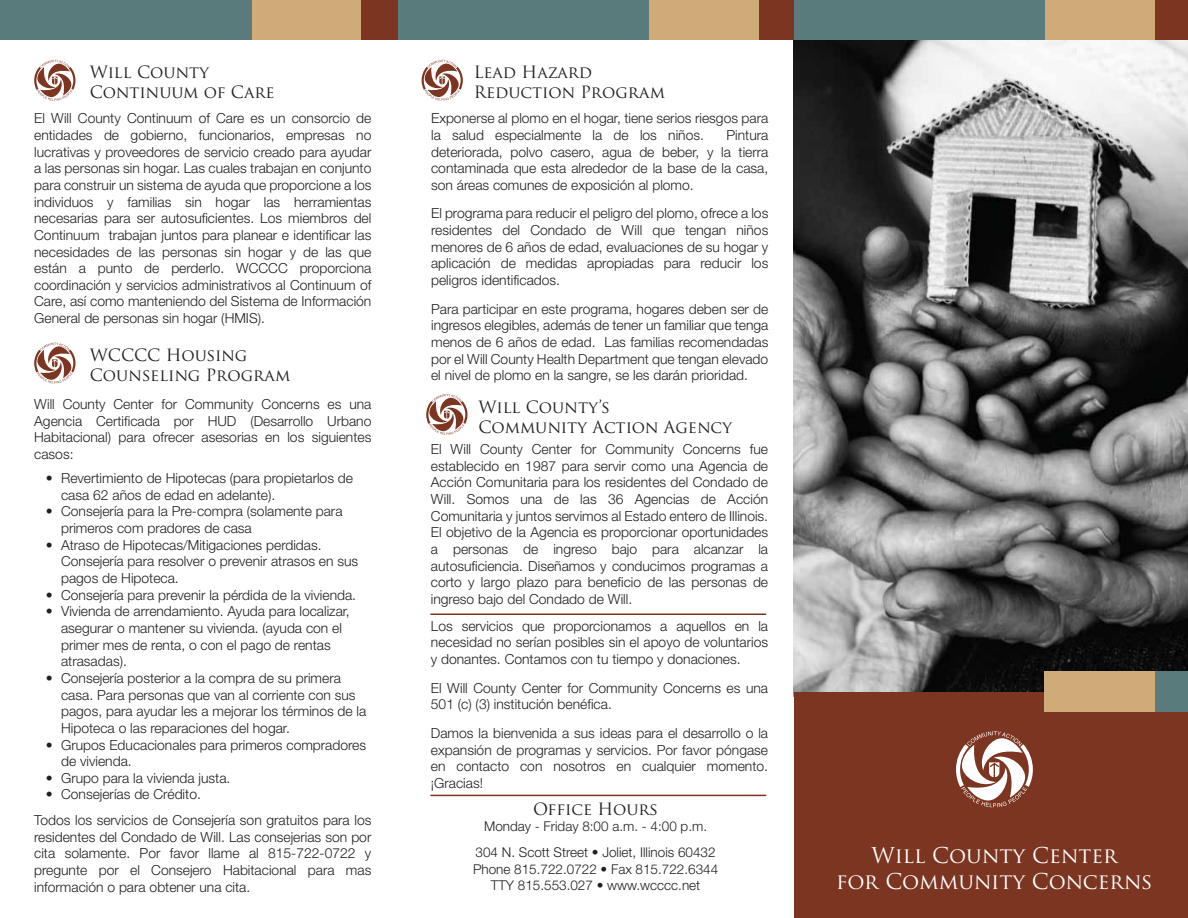
<style>
.page{position:relative;width:1188px;height:918px;background:#fff}
.page>*{position:absolute;margin:0;border:0;box-sizing:border-box;transform-origin:0 0}
.t1{font:21.3px/25.5px "Trajan Pro";color:#fff;text-align:center}
.t2{font:16.5px/19.8px "Trajan Pro";color:#231f20}
.t3{font:300 13.8px/16.6px "Helvetica Neue";color:#231f20;text-align:justify}
.t4{font:300 13.5px/26.7px "Helvetica Neue";color:#231f20;text-align:center}
</style>
<div class="page">
<img style="left:794px;top:40px;width:394px;height:653px">
<svg style="left:426px;top:394px;width:41px;height:41px"></svg>
<svg style="left:34px;top:60px;width:41px;height:41px"></svg>
<svg style="left:34px;top:343px;width:41px;height:40px"></svg>
<div style="left:794px;top:693px;width:394px;height:225px;background:#7c3520"></div>
<div style="left:1044px;top:0;width:111px;height:40px;background:#cfab7a"></div>
<div style="left:793px;top:0;width:251px;height:40px;background:#597b7c"></div>
<div style="left:1155px;top:0;width:33px;height:40px;background:#7c3520"></div>
<div style="left:1044px;top:671px;width:111px;height:41px;background:#cfab7a"></div>
<div style="left:1155px;top:671px;width:33px;height:41px;background:#597b7c"></div>
<div style="left:648px;top:0;width:111px;height:40px;background:#cfab7a"></div>
<div style="left:397px;top:0;width:251px;height:40px;background:#597b7c"></div>
<div style="left:759px;top:0;width:35px;height:40px;background:#7c3520"></div>
<div style="left:251px;top:0;width:111px;height:40px;background:#cfab7a"></div>
<div style="left:0;top:0;width:251px;height:40px;background:#597b7c"></div>
<div style="left:362px;top:0;width:36px;height:40px;background:#7c3520"></div>
<svg style="left:956px;top:731px;width:77px;height:76px"></svg>
<svg style="left:422px;top:60px;width:41px;height:41px"></svg>
<hr style="left:430px;top:613px;width:336px;height:2px;background:#7c3520">
<hr style="left:430px;top:795px;width:336px;height:1px;background:#7c3520">
<p class="t2" style="left:90px;top:62px;width:186px">Will County<br>Continuum of Care</p>
<p class="t3" style="left:34px;top:110px;width:339px">El Will County Continuum of Care es un consorcio de entidades de gobierno, funcionarios, empresas no lucrativas y proveedores de servicio creado para ayudar a las personas sin hogar. Las cuales trabajan en conjunto para construir un sistema de ayuda que proporcione a los individuos y familias sin hogar las herramientas necesarias para ser autosuficientes. Los miembros del Continuum trabajan juntos para planear e identificar las necesidades de las personas sin hogar y de las que están a punto de perderlo. WCCCC proporciona coordinación y servicios administrativos al Continuum of Care, así como manteniendo del Sistema de Información General de personas sin hogar (HMIS).</p>
<p class="t2" style="left:90px;top:345px;width:202px">WCCCC Housing<br>Counseling Program</p>
<p class="t3" style="left:34px;top:395px;width:339px">Will County Center for Community Concerns es una Agencia Certificada por HUD (Desarrollo Urbano Habitacional) para ofrecer asesorias en los siguientes casos:</p>
<p class="t3" style="left:61px;top:470px;width:293px;text-indent:-15px">• Revertimiento de Hipotecas (para propietarlos de casa 62 años de edad en adelante).</p>
<p class="t3" style="left:61px;top:503px;width:283px;text-indent:-15px">• Consejería para la Pre-compra (solamente para primeros com pradores de casa</p>
<p class="t3" style="left:61px;top:536px;width:299px;text-align:left;text-indent:-15px">• Atraso de Hipotecas/Mitigaciones perdidas.<br>Consejería para resolver o prevenir atrasos en sus pagos de Hipoteca.</p>
<p class="t3" style="left:46px;top:586px;width:312px">• Consejería para prevenir la pérdida de la vivienda.</p>
<p class="t3" style="left:61px;top:603px;width:290px;text-align:left;text-indent:-15px">• Vivienda de arrendamiento. Ayuda para localizar, asegurar o mantener su vivienda. (ayuda con el primer mes de renta, o con el pago de rentas atrasadas).</p>
<p class="t3" style="left:61px;top:669px;width:307px;text-align:left;text-indent:-15px">• Consejería posterior a la compra de su primera casa. Para personas que van al corriente con sus pagos, para ayudar les a mejorar los términos de la Hipoteca o las reparaciones del hogar.</p>
<p class="t3" style="left:61px;top:736px;width:307px;text-indent:-15px">• Grupos Educacionales para primeros compradores de vivienda.</p>
<p class="t3" style="left:46px;top:769px;width:186px">• Grupo para la vivienda justa.</p>
<p class="t3" style="left:34px;top:781px;width:339px;line-height:25.7px;text-indent:12px">• Consejerías de Crédito.<br>Todos los servicios de Consejería son gratuitos para los</p>
<p class="t3" style="left:34px;top:828px;width:339px">residentes del Condado de Will. Las consejerias son por cita solamente. Por favor llame al 815-722-0722 y pregunte por el Consejero Habitacional para mas información o para obtener una cita.</p>
<p class="t2" style="left:474px;top:62px;width:193px">Lead Hazard<br>Reduction Program</p>
<p class="t3" style="left:431px;top:110px;width:339px">Exponerse al plomo en el hogar, tiene serios riesgos para la salud especialmente la de los niños.</p>
<p class="t3" style="left:431px;top:126px;width:339px;text-indent:295px">Pintura deteriorada, polvo casero, agua de beber, y la tierra contaminada que esta alrededor de la base de la casa, son áreas comunes de exposición al plomo.</p>
<p class="t3" style="left:431px;top:205px;width:339px">El programa para reducir el peligro del plomo, ofrece a los residentes del Condado de Will que tengan niños menores de 6 años de edad, evaluaciones de su hogar y aplicación de medidas apropiadas para reducir los peligros identificados.</p>
<p class="t3" style="left:431px;top:300px;width:339px">Para participar en este programa, hogares deben ser de ingresos elegibles, además de tener un familiar que tenga menos de 6 años de edad. Las familias recomendadas por el Will County Health Department que tengan elevado el nivel de plomo en la sangre, se les darán prioridad.</p>
<p class="t2" style="left:479px;top:397px;width:255px">Will County’s<br>Community Action Agency</p>
<p class="t3" style="left:431px;top:441px;width:339px">El Will County Center for Community Concerns fue establecido en 1987 para servir como una Agencia de Acción Comunitaria para los residentes del Condado de Will. Somos una de las 36 Agencias de Acción Comunitaria y juntos servimos al Estado entero de Illinois.<br>El objetivo de la Agencia es proporcionar oportunidades a personas de ingreso bajo para alcanzar la autosuficiencia. Diseñamos y conducimos programas a corto y largo plazo para beneficio de las personas de ingreso bajo del Condado de Will.</p>
<p class="t3" style="left:431px;top:617px;width:339px">Los servicios que proporcionamos a aquellos en la necesidad no serían posibles sin el apoyo de voluntarios y donantes. Contamos con tu tiempo y donaciones.</p>
<p class="t3" style="left:431px;top:679px;width:339px">El Will County Center for Community Concerns es una<br>501 (c) (3) institución benéfica.</p>
<p class="t3" style="left:431px;top:724px;width:339px">Damos la bienvenida a sus ideas para el desarrollo o la expansión de programas y servicios. Por favor póngase en contacto con nosotros en cualquier momento. ¡Gracias!</p>
<p class="t2" style="left:533px;top:799px;width:127px">Office Hours</p>
<p class="t4" style="left:476px;top:812px;width:242px">Monday - Friday 8:00 a.m. - 4:00 p.m.<br>304 N. Scott Street • Joliet, Illinois 60432</p>
<p class="t4" style="left:473px;top:860px;width:247px;line-height:16.2px">Phone 815.722.0722 • Fax 815.722.6344<br>TTY 815.553.027 • www.wcccc.net</p>
<p class="t1" style="left:836px;top:843px;width:318px">Will County Center<br>for Community Concerns</p>
</div>
